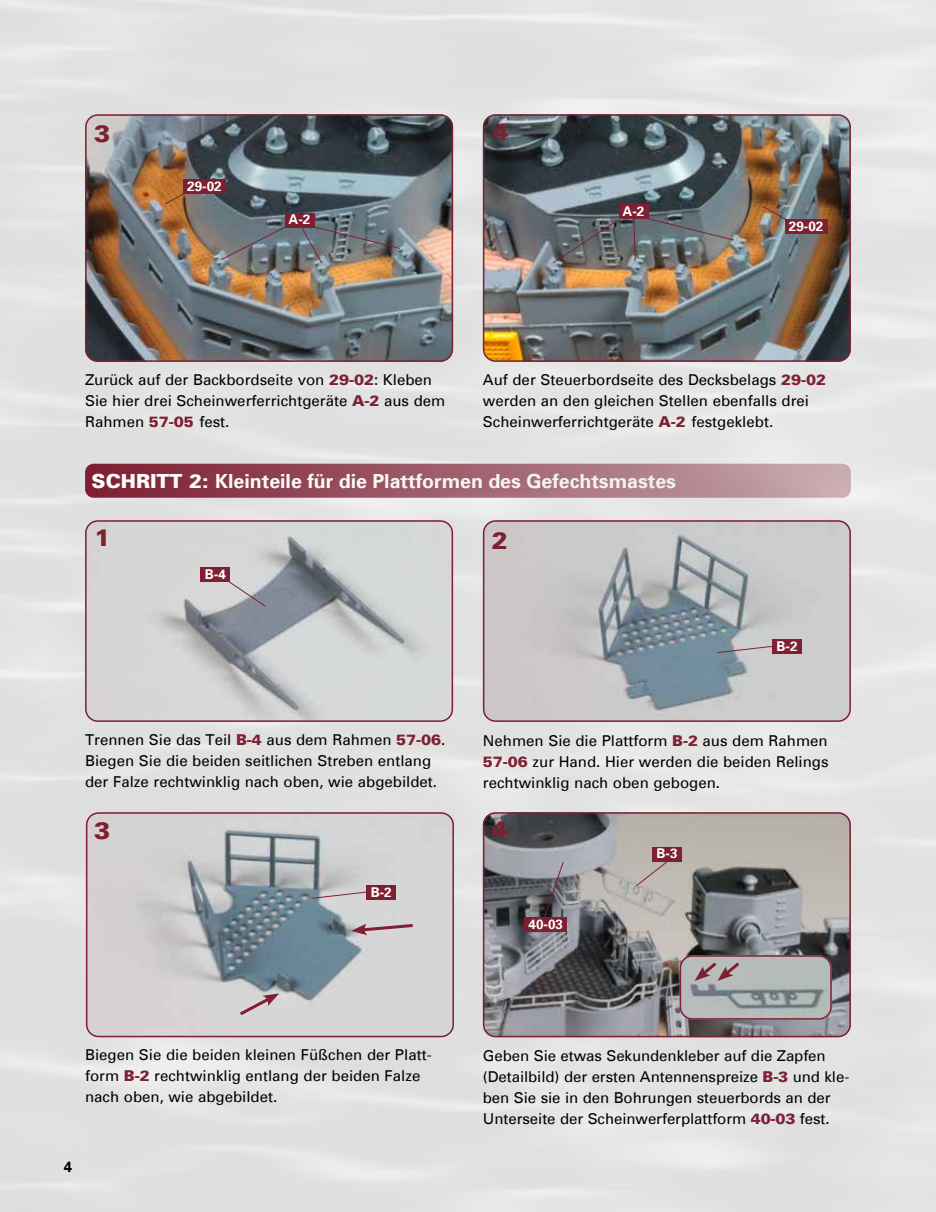
<style>
.page{position:relative;width:936px;height:1212px;background:#fff}
.page>*{position:absolute;margin:0;border:0;box-sizing:border-box;transform-origin:0 0}
.t1{font:900 24px "Univers";color:#7e1f32}
.t2{font:700 19.5px "Univers";color:#fff}
.t3{font:15px/21px "Univers";color:#000}
.t4{font:700 15px "Univers";color:#000}
.t5{font:700 13.5px "Univers";color:#fff}
.s1{font-weight:900;color:#7e1f32}
.s2{font-weight:900}
</style>
<div class="page">
<img style="left:0;top:0;width:935px;height:1212px">
<img style="left:483px;top:114px;width:367px;height:248px">
<div style="left:483px;top:114px;width:367px;height:248px;border:2px solid #7e1f32;border-radius:12px"></div>
<img style="left:85px;top:114px;width:368px;height:248px">
<div style="left:85px;top:114px;width:368px;height:248px;border:2px solid #7e1f32;border-radius:12px"></div>
<img style="left:483px;top:520px;width:367px;height:202px">
<div style="left:483px;top:520px;width:367px;height:202px;border:2px solid #7e1f32;border-radius:12px"></div>
<img style="left:85px;top:520px;width:368px;height:202px">
<div style="left:85px;top:520px;width:368px;height:202px;border:2px solid #7e1f32;border-radius:12px"></div>
<img style="left:483px;top:812px;width:367px;height:225px">
<div style="left:483px;top:812px;width:367px;height:225px;border:2px solid #7e1f32;border-radius:12px"></div>
<img style="left:86px;top:812px;width:368px;height:225px">
<div style="left:86px;top:812px;width:368px;height:225px;border:2px solid #7e1f32;border-radius:12px"></div>
<div style="left:85px;top:464px;width:765px;height:34px;background:linear-gradient(to right,#7c1d30,#c7aab0);border-radius:9px"></div>
<svg style="left:635px;top:856px;width:38px;height:31px"></svg>
<svg style="left:164px;top:186px;width:34px;height:19px"></svg>
<div style="left:183px;top:179px;width:43px;height:15px;background:#7e1f32"></div>
<div style="left:652px;top:847px;width:30px;height:14px;background:#7e1f32"></div>
<img style="left:679px;top:955px;width:152px;height:64px">
<div style="left:679px;top:955px;width:152px;height:64px;border:2px solid #7e1f32;border-radius:12px"></div>
<div style="left:284px;top:213px;width:30px;height:14px;background:#7e1f32"></div>
<img style="left:220px;top:218px;width:181px;height:46px">
<svg style="left:762px;top:206px;width:33px;height:20px"></svg>
<div style="left:784px;top:220px;width:43px;height:14px;background:#7e1f32"></div>
<img style="left:632px;top:210px;width:102px;height:52px">
<div style="left:618px;top:204px;width:30px;height:15px;background:#7e1f32"></div>
<svg style="left:552px;top:218px;width:68px;height:46px;background:#64686b"></svg>
<svg style="left:207px;top:566px;width:59px;height:41px;background:#c7c7ca"></svg>
<div style="left:200px;top:567px;width:30px;height:15px;background:#7e1f32"></div>
<svg style="left:716px;top:644px;width:56px;height:9px"></svg>
<div style="left:772px;top:639px;width:29px;height:15px;background:#7e1f32"></div>
<svg style="left:310px;top:890px;width:56px;height:9px"></svg>
<div style="left:366px;top:885px;width:30px;height:15px;background:#7e1f32"></div>
<svg style="left:351px;top:922px;width:65px;height:13px"></svg>
<svg style="left:236px;top:993px;width:43px;height:25px"></svg>
<svg style="left:694px;top:959px;width:48px;height:22px"></svg>
<svg style="left:542px;top:861px;width:22px;height:56px"></svg>
<div style="left:524px;top:917px;width:43px;height:15px;background:#7e1f32"></div>
<h1 class="t1" style="left:94px;top:122px;width:18px">3</h1>
<p class="t5" style="left:187px;top:180px;width:36px">29-02</p>
<p class="t5" style="left:288px;top:214px;width:23px">A-2</p>
<h1 class="t1" style="left:493px;top:121px;width:18px">4</h1>
<p class="t5" style="left:622px;top:205px;width:23px">A-2</p>
<p class="t5" style="left:788px;top:221px;width:36px">29-02</p>
<p class="t3" style="left:85px;top:371px;width:362px">Zurück auf der Backbordseite von <span class="s1">29-02</span>: Kleben<br>Sie hier drei Scheinwerferrichtgeräte <span class="s1">A-2</span> aus dem<br>Rahmen <span class="s1">57-05</span> fest.</p>
<p class="t3" style="left:483px;top:371px;width:345px">Auf der Steuerbordseite des Decksbelags <span class="s1">29-02 </span>werden an den gleichen Stellen ebenfalls drei<br>Scheinwerferrichtgeräte <span class="s1">A-2</span> festgeklebt.</p>
<h2 class="t2" style="left:92px;top:473px;width:586px"><span class="s2">SCHRITT 2:</span> Kleinteile für die Plattformen des Gefechtsmastes</h2>
<h1 class="t1" style="left:94px;top:527px;width:18px">1</h1>
<p class="t5" style="left:205px;top:568px;width:23px">B-4</p>
<p class="t3" style="left:85px;top:730px;width:362px">Trennen Sie das Teil <span class="s1">B-4</span> aus dem Rahmen <span class="s1">57-06</span>.<br>Biegen Sie die beiden seitlichen Streben entlang der Falze rechtwinklig nach oben, wie abgebildet.</p>
<h1 class="t1" style="left:94px;top:820px;width:18px">3</h1>
<p class="t5" style="left:371px;top:886px;width:23px">B-2</p>
<h1 class="t1" style="left:492px;top:530px;width:18px">2</h1>
<p class="t5" style="left:776px;top:641px;width:23px">B-2</p>
<p class="t3" style="left:483px;top:731px;width:347px;text-align:justify">Nehmen Sie die Plattform <span class="s1">B-2</span> aus dem Rahmen <span class="s1">57-06</span> zur Hand. Hier werden die beiden Relings rechtwinklig nach oben gebogen.</p>
<h1 class="t1" style="left:492px;top:818px;width:18px">4</h1>
<p class="t5" style="left:528px;top:918px;width:36px">40-03</p>
<p class="t5" style="left:656px;top:848px;width:23px">B-3</p>
<p class="t3" style="left:85px;top:1046px;width:348px">Biegen Sie die beiden kleinen Füßchen der Platt&shy;form <span class="s1">B-2</span> rechtwinklig entlang der beiden Falze nach oben, wie abgebildet.</p>
<p class="t4" style="left:64px;top:1160px;width:10px">4</p>
<p class="t3" style="left:483px;top:1046px;width:368px">Geben Sie etwas Sekundenkleber auf die Zapfen (Detailbild) der ersten Antennenspreize <span class="s1">B-3</span> und kle&shy;ben Sie sie in den Bohrungen steuerbords an der Unterseite der Scheinwerferplattform <span class="s1">40-03</span> fest.</p>
</div>
